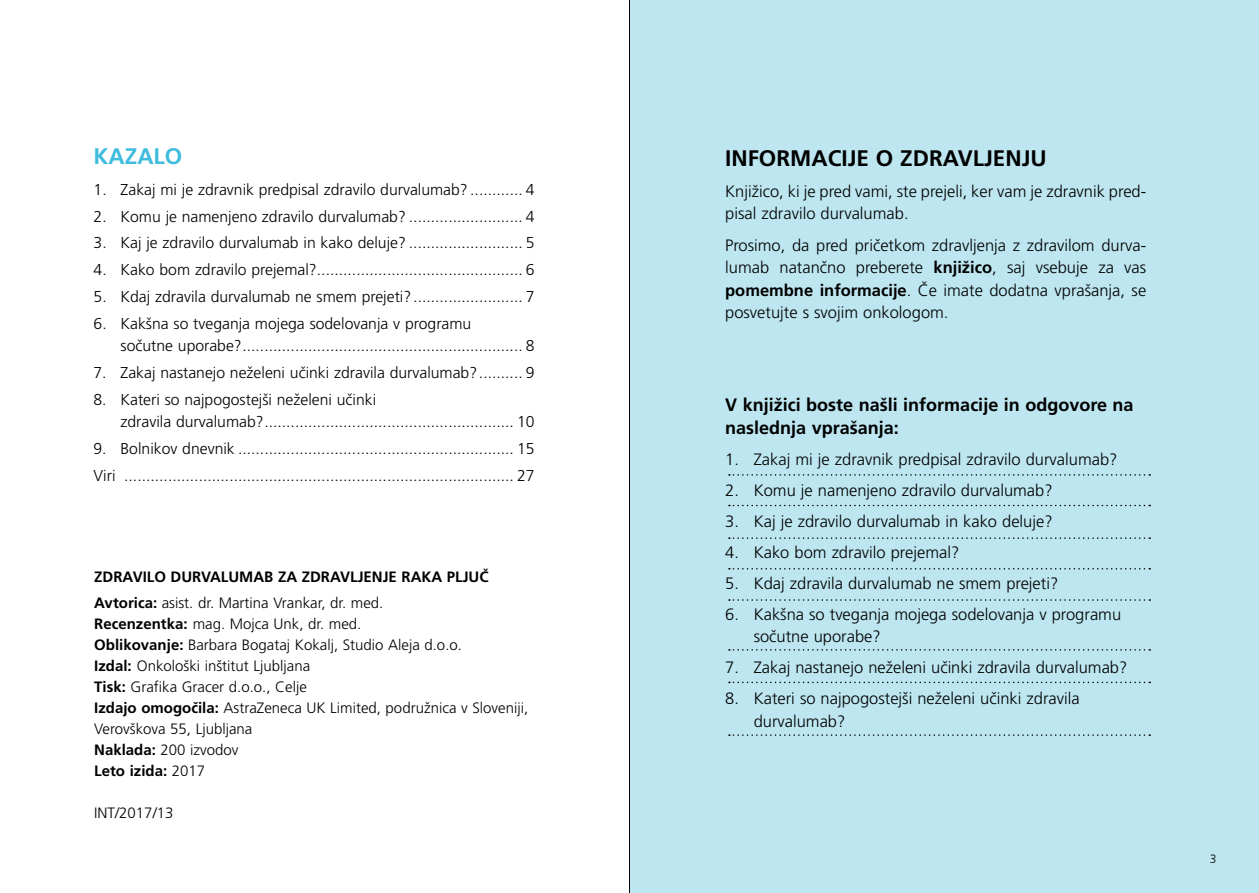
<style>
.page{position:relative;width:1259px;height:893px;background:#fff}
.page>*{position:absolute;margin:0;border:0;box-sizing:border-box;transform-origin:0 0}
.t1{font:700 22.5px "Frutiger CE";color:#000}
.t2{font:700 22.5px "Frutiger CE";color:#3ebcde}
.t3{font:700 18px/22.5px "Frutiger CE";color:#000}
.t4{font:300 16.5px/22.5px "Frutiger CE";color:#000}
.t5{font:300 15.75px/22.5px "Frutiger CE";color:#000}
.t6{font:300 15px/21px "Frutiger CE";color:#000}
.t7{font:700 15px/25.2px "Frutiger CE";color:#000}
.t8{font:300 12px "Frutiger CE";color:#000}
.s1{font-weight:300}
.s2{font-weight:700}
</style>
<div class="page">
<div style="left:630px;top:0;width:629px;height:893px;background:#bde6f0"></div>
<svg style="left:729px;top:474px;width:421px;height:2px"></svg>
<svg style="left:729px;top:537px;width:421px;height:2px"></svg>
<svg style="left:729px;top:599px;width:421px;height:2px"></svg>
<svg style="left:729px;top:505px;width:421px;height:1px"></svg>
<svg style="left:729px;top:568px;width:421px;height:1px"></svg>
<svg style="left:729px;top:649px;width:421px;height:2px"></svg>
<svg style="left:729px;top:682px;width:421px;height:1px"></svg>
<svg style="left:729px;top:734px;width:421px;height:2px"></svg>
<hr style="left:629px;top:0;width:1px;height:893px;background:#000">
<h1 class="t2" style="left:94px;top:143px;width:90px">KAZALO</h1>
<p class="t5" style="left:94px;top:178px;width:443px">1. Zakaj mi je zdravnik predpisal zdravilo durvalumab? ............ 4</p>
<p class="t5" style="left:94px;top:205px;width:443px">2. Komu je namenjeno zdravilo durvalumab? .......................... 4</p>
<p class="t5" style="left:94px;top:231px;width:443px">3. Kaj je zdravilo durvalumab in kako deluje? .......................... 5</p>
<p class="t5" style="left:94px;top:258px;width:443px">4. Kako bom zdravilo prejemal?............................................... 6</p>
<p class="t5" style="left:94px;top:285px;width:443px">5. Kdaj zdravila durvalumab ne smem prejeti? ......................... 7</p>
<p class="t5" style="left:121px;top:312px;width:416px;text-indent:-27px">6. Kakšna so tveganja mojega sodelovanja v programu<br>sočutne uporabe?................................................................ 8</p>
<p class="t5" style="left:94px;top:361px;width:443px">7. Zakaj nastanejo neželeni učinki zdravila durvalumab?.......... 9</p>
<p class="t5" style="left:121px;top:388px;width:416px;text-indent:-27px">8. Kateri so najpogostejši neželeni učinki<br>zdravila durvalumab?......................................................... 10</p>
<p class="t5" style="left:94px;top:435px;width:443px;line-height:26.7px">9. Bolnikov dnevnik ............................................................... 15<br>Viri ......................................................................................... 27</p>
<p class="t7" style="left:94px;top:564px;width:396px">ZDRAVILO DURVALUMAB ZA ZDRAVLJENJE RAKA PLJUČ<br>Avtorica: <span class="s1">asist. dr. Martina Vrankar, dr. med.</span></p>
<p class="t6" style="left:94px;top:613px;width:435px"><span class="s2">Recenzentka:</span> mag. Mojca Unk, dr. med.<br><span class="s2">Oblikovanje:</span> Barbara Bogataj Kokalj, Studio Aleja d.o.o.<br><span class="s2">Izdal:</span> Onkološki inštitut Ljubljana<br><span class="s2">Tisk:</span> Grafika Gracer d.o.o., Celje<br><span class="s2">Izdajo omogočila:</span> AstraZeneca UK Limited, podružnica v Sloveniji, Verovškova 55, Ljubljana<br><span class="s2">Naklada:</span> 200 izvodov<br><span class="s2">Leto izida:</span> 2017</p>
<p class="t6" style="left:94px;top:802px;width:81px">INT/2017/13</p>
<h1 class="t1" style="left:725px;top:145px;width:323px">INFORMACIJE O ZDRAVLJENJU</h1>
<p class="t4" style="left:725px;top:180px;width:422px">Knjižico, ki je pred vami, ste prejeli, ker vam je zdravnik pred&shy;pisal zdravilo durvalumab.</p>
<p class="t4" style="left:725px;top:233px;width:422px;text-align:justify">Prosimo, da pred pričetkom zdravljenja z zdravilom durva&shy;lumab natančno preberete <span class="s2">knjižico</span>, saj vsebuje za vas <span class="s2">pomembne informacije</span>. Če imate dodatna vprašanja, se posvetujte s svojim onkologom.</p>
<p class="t3" style="left:725px;top:393px;width:410px">V knjižici boste našli informacije in odgovore na naslednja vprašanja:</p>
<p class="t4" style="left:725px;top:447px;width:394px">1. Zakaj mi je zdravnik predpisal zdravilo durvalumab?</p>
<p class="t4" style="left:725px;top:478px;width:329px">2. Komu je namenjeno zdravilo durvalumab?</p>
<p class="t4" style="left:725px;top:509px;width:329px">3. Kaj je zdravilo durvalumab in kako deluje?</p>
<p class="t4" style="left:725px;top:540px;width:235px">4. Kako bom zdravilo prejemal?</p>
<p class="t4" style="left:725px;top:571px;width:334px">5. Kdaj zdravila durvalumab ne smem prejeti?</p>
<p class="t4" style="left:753px;top:602px;width:369px;text-indent:-28px">6. Kakšna so tveganja mojega sodelovanja v programu sočutne uporabe?</p>
<p class="t4" style="left:725px;top:656px;width:404px">7. Zakaj nastanejo neželeni učinki zdravila durvalumab?</p>
<p class="t4" style="left:753px;top:687px;width:327px;text-indent:-28px">8. Kateri so najpogostejši neželeni učinki zdravila durvalumab?</p>
<p class="t8" style="left:1209px;top:851px;width:8px">3</p>
</div>
